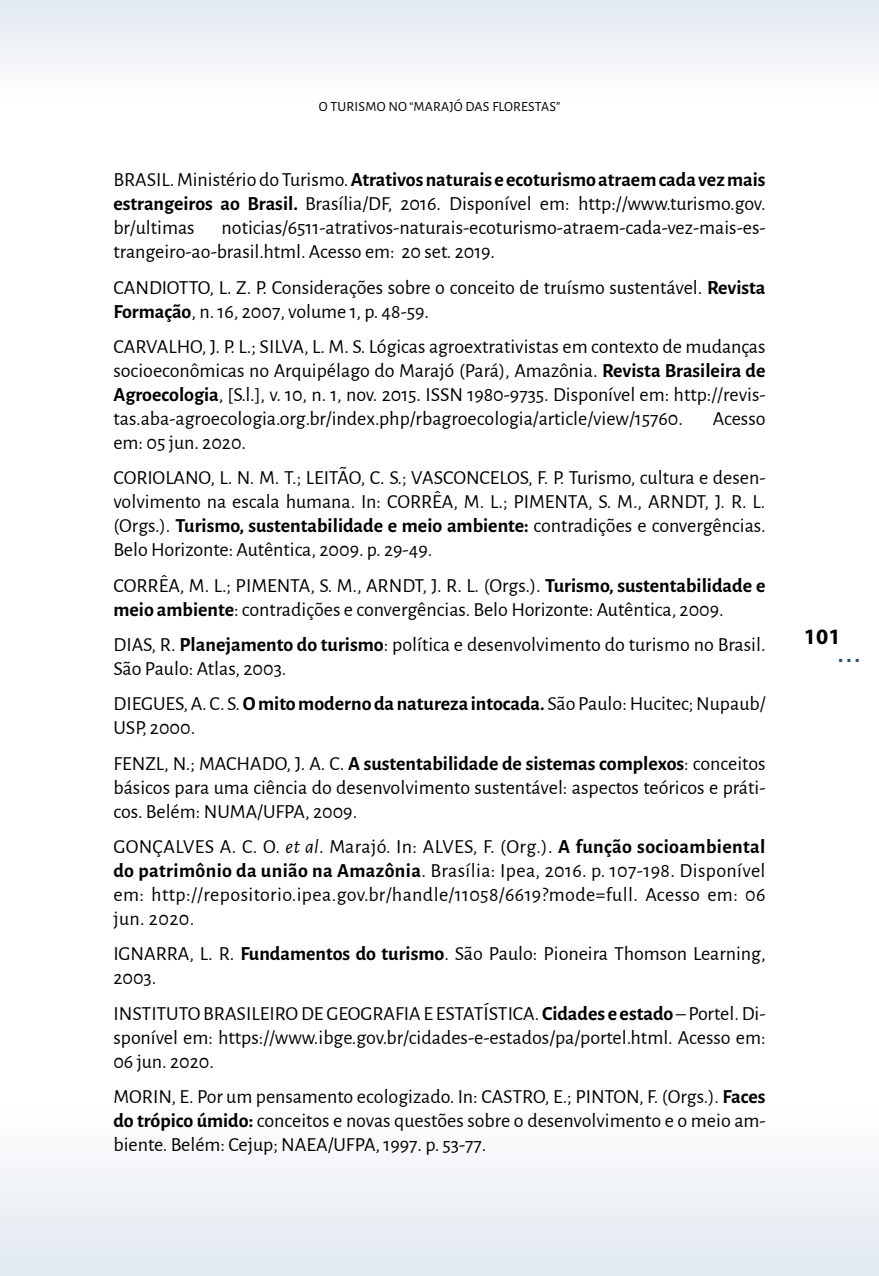
<style>
.page{position:relative;width:879px;height:1276px;background:#fff}
.page>*{position:absolute;margin:0;border:0;box-sizing:border-box;transform-origin:0 0}
.t1{font:700 22px "Myriad Pro";color:#000}
.t2{font:700 22px "Eurose";color:#275170}
.t3{font:20px/24px "Alegreya Sans";color:#000;text-align:justify}
.t4{font:14px "Alegreya Sans SC";letter-spacing:.015em;color:#000}
.s1{font-weight:700}
.s2{font-style:italic}
</style>
<div class="page">
<div style="left:0;top:0;width:879px;height:255px;background:linear-gradient(to bottom,#ecf0f5,#fff)"></div>
<div style="left:0;top:1057px;width:879px;height:219px;background:linear-gradient(to bottom,#fff,#e2e9f0)"></div>
<p class="t4" style="left:319px;top:97px;width:243px">O TURISMO NO “MARAJÓ DAS FLORESTAS”</p>
<p class="t3" style="left:113px;top:167px;width:654px">BRASIL. Ministério do Turismo. <span class="s1">Atrativos naturais e ecoturismo atraem cada vez mais estrangeiros ao Brasil.</span> Brasília/DF, 2016. Disponível em: http://www.turismo.gov. br/ultimas</p>
<p class="t3" style="left:113px;top:215px;width:653px;text-indent:108px">noticias/6511-atrativos-naturais-ecoturismo-atraem-cada-vez-mais-es&shy;trangeiro-ao-brasil.html. Acesso em: 20 set. 2019.</p>
<p class="t3" style="left:113px;top:274px;width:653px">CANDIOTTO, L. Z. P. Considerações sobre o conceito de truísmo sustentável. <span class="s1">Revista<br>Formação</span>, n. 16, 2007, volume 1, p. 48-59.</p>
<p class="t3" style="left:113px;top:333px;width:653px">CARVALHO, J. P. L.; SILVA, L. M. S. Lógicas agroextrativistas em contexto de mudanças socioeconômicas no Arquipélago do Marajó (Pará), Amazônia. <span class="s1">Revista Brasileira de Agroecologia</span>, [S.l.], v. 10, n. 1, nov. 2015. ISSN 1980-9735. Disponível em: http://revis&shy;tas.aba-agroecologia.org.br/index.php/rbagroecologia/article/view/15760.</p>
<p class="t3" style="left:713px;top:405px;width:54px">Acesso</p>
<p class="t3" style="left:113px;top:424px;width:654px;line-height:35.4px">em: 05 jun. 2020.<br>CORIOLANO, L. N. M. T.; LEITÃO, C. S.; VASCONCELOS, F. P. Turismo, cultura e desen-</p>
<p class="t3" style="left:113px;top:489px;width:653px">volvimento na escala humana. In: CORRÊA, M. L.; PIMENTA, S. M., ARNDT, J. R. L. (Orgs.). <span class="s1">Turismo, sustentabilidade e meio ambiente:</span> contradições e convergências.<br>Belo Horizonte: Autêntica, 2009. p. 29-49.</p>
<p class="t3" style="left:113px;top:572px;width:653px">CORRÊA, M. L.; PIMENTA, S. M., ARNDT, J. R. L. (Orgs.). <span class="s1">Turismo, sustentabilidade e meio ambiente</span>:contradições e convergências. Belo Horizonte: Autêntica, 2009.</p>
<p class="t3" style="left:113px;top:631px;width:654px">DIAS, R. <span class="s1">Planejamento do turismo</span>: política e desenvolvimento do turismo no Brasil.<br>São Paulo: Atlas, 2003.</p>
<p class="t3" style="left:113px;top:691px;width:653px">DIEGUES, A. C. S. <span class="s1">O mito moderno da natureza intocada.</span> São Paulo: Hucitec; Nupaub/<br>USP, 2000.</p>
<p class="t3" style="left:113px;top:750px;width:653px">FENZL, N.; MACHADO, J. A. C. <span class="s1">A sustentabilidade de sistemas complexos</span>: conceitos básicos para uma ciência do desenvolvimento sustentável: aspectos teóricos e práti&shy;cos. Belém: NUMA/UFPA, 2009.</p>
<p class="t3" style="left:113px;top:833px;width:653px">GONÇALVES A. C. O. <span class="s2">et al</span>. Marajó. In: ALVES, F. (Org.). <span class="s1">A função socioambiental do patrimônio da união na Amazônia</span>. Brasília: Ipea, 2016. p. 107-198. Disponível em: http://repositorio.ipea.gov.br/handle/11058/6619?mode=full. Acesso em: 06 jun. 2020.</p>
<p class="t3" style="left:113px;top:941px;width:654px">IGNARRA, L. R. <span class="s1">Fundamentos do turismo</span>. São Paulo: Pioneira Thomson Learning,<br>2003.</p>
<p class="t3" style="left:113px;top:1000px;width:653px">INSTITUTO BRASILEIRO DE GEOGRAFIA E ESTATÍSTICA. <span class="s1">Cidades e estado</span> – Portel. Di&shy;sponível em: https://www.ibge.gov.br/cidades-e-estados/pa/portel.html. Acesso em:<br>06 jun. 2020.</p>
<p class="t3" style="left:113px;top:1083px;width:654px">MORIN, E. Por um pensamento ecologizado. In: CASTRO, E.; PINTON, F. (Orgs.). <span class="s1">Faces do trópico úmido:</span> conceitos e novas questões sobre o desenvolvimento e o meio am&shy;biente. Belém: Cejup; NAEA/UFPA, 1997. p. 53-77.</p>
<p class="t1" style="left:804px;top:622px;width:38px">101</p>
<p class="t2" style="left:837px;top:643px;width:26px">...</p>
</div>
